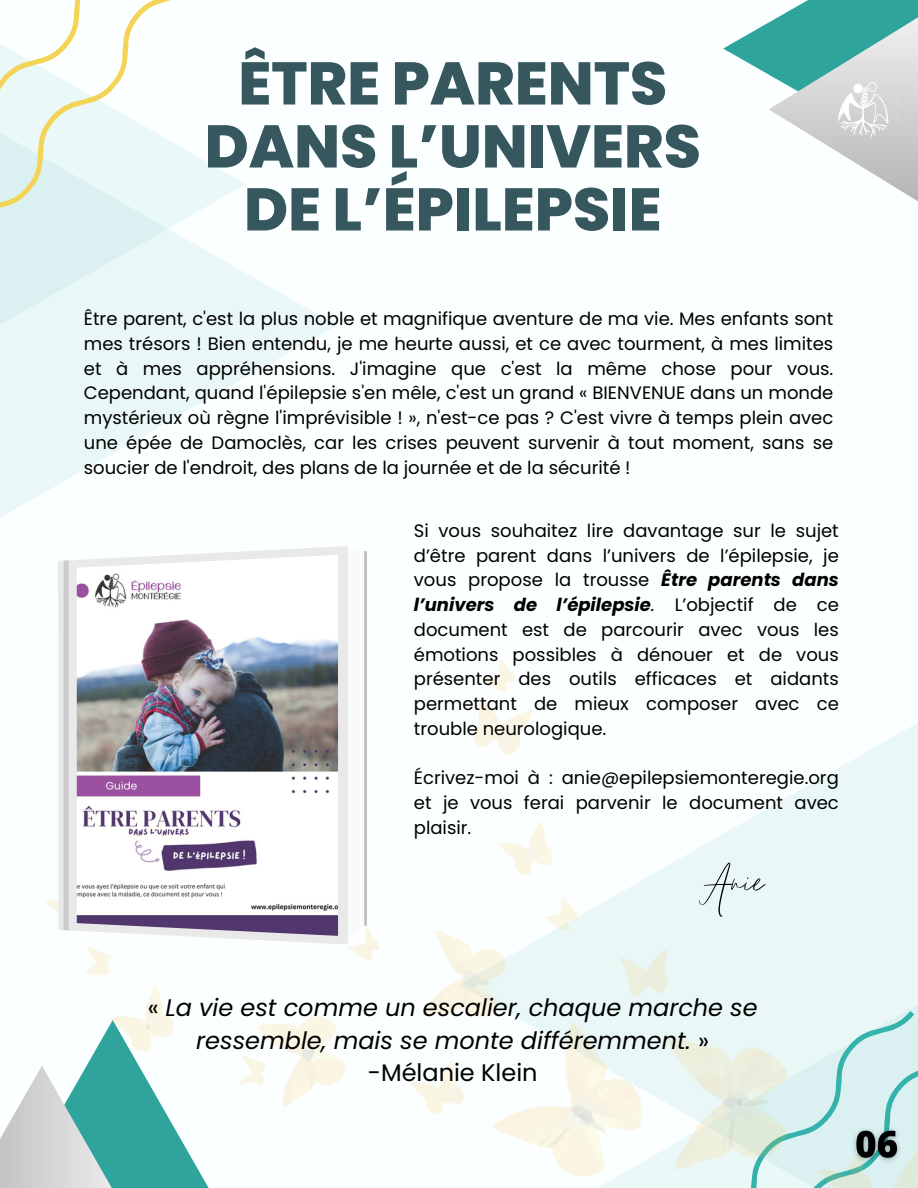
<style>
.page{position:relative;width:918px;height:1188px;background:#fbffff}
.page>*{position:absolute;margin:0;border:0;box-sizing:border-box;transform-origin:0 0}
.t1{font:64.5px "Emitha Script";color:#000}
.t2{font:800 60px/63px "Poppins";color:#37575f;text-align:center}
.t3{font:italic 24px/32.7px "Poppins";color:#000;text-align:center}
.t4{font:18px/24.8px "Poppins";color:#000;text-align:justify}
.s1{font-weight:700;font-style:italic}
.s2{font-style:italic}
.s3{font-style:normal}
</style>
<div class="page">
<svg style="left:0;top:274px;width:337px;height:244px"></svg>
<div style="left:0;top:0;width:246px;height:436px;background:linear-gradient(to right,#e2f3f3,#f3fbfb)"></div>
<svg style="left:723px;top:22px;width:46px;height:53px"></svg>
<svg style="left:769px;top:0;width:149px;height:201px"></svg>
<svg style="left:0;top:0;width:201px;height:241px"></svg>
<img style="left:839px;top:82px;width:58px;height:54px">
<img style="left:0;top:561px;width:918px;height:627px">
<svg style="left:348px;top:551px;width:16px;height:393px"></svg>
<svg style="left:59px;top:546px;width:289px;height:398px;fill:#e9e9e9"></svg>
<div style="left:64px;top:560px;width:5px;height:370px;background:#ccc"></div>
<img style="left:77px;top:555px;width:261px;height:381px">
<img style="left:848px;top:1120px;width:58px;height:50px">
<p class="t2" style="left:205px;top:52px;width:498px">ÊTRE PARENTS<br>DANS L’UNIVERS<br>DE L’ÉPILEPSIE</p>
<p class="t4" style="left:84px;top:306px;width:751px">Être parent, c'est la plus noble et magnifique aventure de ma vie. Mes enfants sont mes trésors ! Bien entendu, je me heurte aussi, et ce avec tourment, à mes limites et à mes appréhensions. J'imagine que c'est la même chose pour vous.<br>Cependant, quand l'épilepsie s'en mêle, c'est un grand « BIENVENUE dans un monde mystérieux où règne l'imprévisible ! », n'est-ce pas ? C'est vivre à temps plein avec une épée de Damoclès, car les crises peuvent survenir à tout moment, sans se soucier de l'endroit, des plans de la journée et de la sécurité !</p>
<p class="t4" style="left:414px;top:518px;width:426px">Si vous souhaitez lire davantage sur le sujet d’être parent dans l’univers de l’épilepsie, je vous propose la trousse <span class="s1">Être parents dans l’univers de l’épilepsie</span><span class="s2">.</span> L’objectif de ce document est de parcourir avec vous les émotions possibles à dénouer et de vous présenter des outils efficaces et aidants permettant de mieux composer avec ce trouble neurologique.</p>
<h1 class="t4" style="left:414px;top:766px;width:426px">Écrivez-moi à : anie@epilepsiemonteregie.org et je vous ferai parvenir le document avec plaisir.</h1>
<p class="t1" style="left:699px;top:848px;width:66px">Anie</p>
<p class="t3" style="left:148px;top:991px;width:611px"><span class="s3">«</span> La vie est comme un escalier, chaque marche se ressemble, mais se monte différemment. <span class="s3">» -Mélanie Klein</span></p>
</div>
